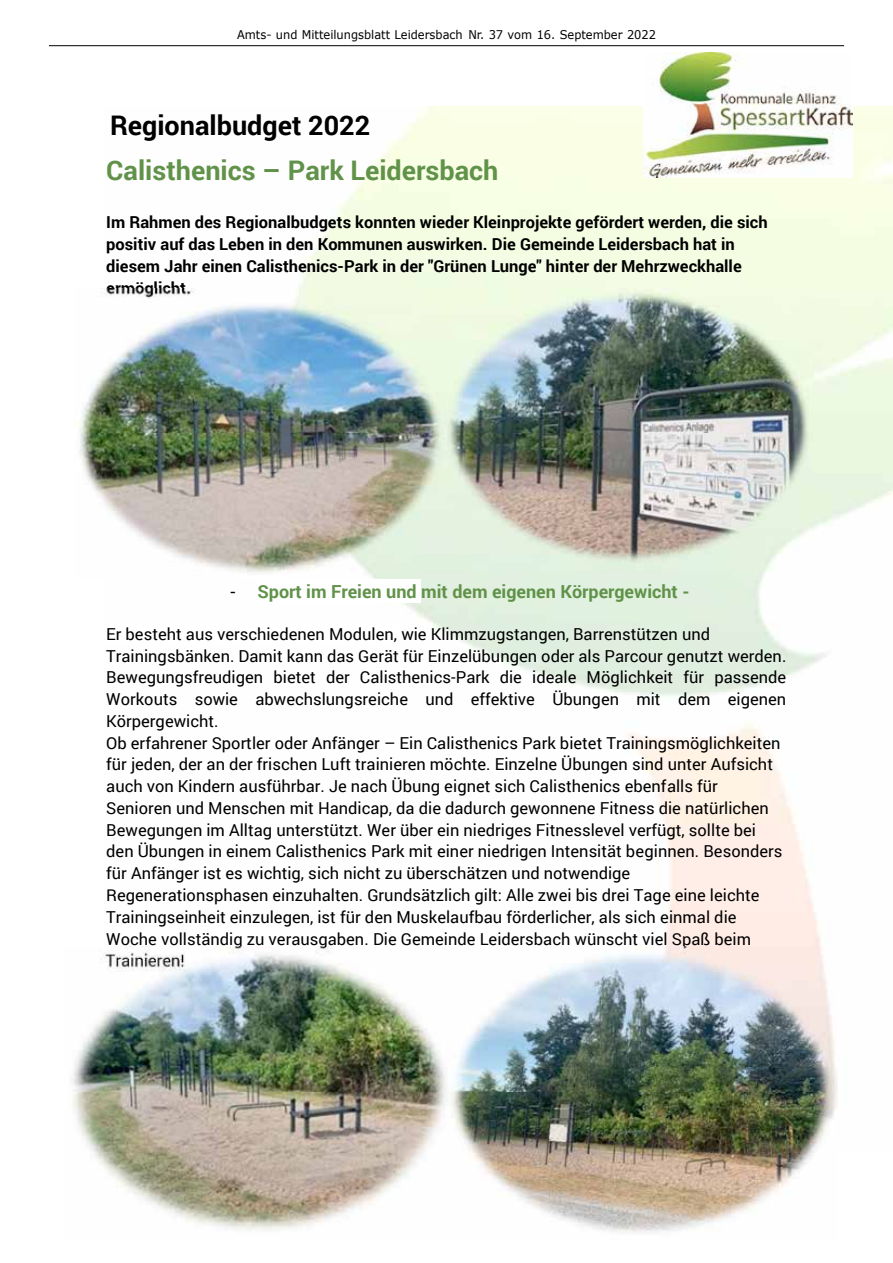
<style>
.page{position:relative;width:893px;height:1263px;background:#fff}
.page>*{position:absolute;margin:0;border:0;box-sizing:border-box;transform-origin:0 0}
.t1{font:700 27px "Roboto";color:#619249}
.t2{font:700 27px "Roboto";color:#000}
.t3{font:700 18px "Roboto";color:#619249}
.t4{font:16.5px/21.8px "Roboto";color:#000}
.t5{font:700 16.5px/21.8px "Roboto";color:#000}
.t6{font:12px "Verdana";color:#000;scale:.95 1}
.s1{font-weight:400;color:#000}
</style>
<div class="page">
<hr style="left:49px;top:45px;width:795px;height:1px;background:#000">
<img style="left:106px;top:107px;width:787px;height:985px">
<div style="left:257px;top:579px;width:164px;height:24px;background:#fff"></div>
<div style="left:106px;top:623px;width:295px;height:21px;background:#fff"></div>
<div style="left:106px;top:927px;width:374px;height:22px;background:#fff"></div>
<img style="left:72px;top:946px;width:765px;height:286px">
<img style="left:79px;top:289px;width:734px;height:288px">
<img style="left:643px;top:52px;width:209px;height:125px">
<p class="t6" style="left:237px;top:27px;width:443px">Amts- und Mitteilungsblatt Leidersbach Nr. 37 vom 16. September 2022</p>
<h1 class="t2" style="left:110px;top:106px;width:262px">Regionalbudget 2022</h1>
<h1 class="t1" style="left:106px;top:151px;width:394px">Calisthenics – Park Leidersbach</h1>
<p class="t5" style="left:106px;top:211px;width:663px">Im Rahmen des Regionalbudgets konnten wieder Kleinprojekte gefördert werden, die sich positiv auf das Leben in den Kommunen auswirken. Die Gemeinde Leidersbach hat in diesem Jahr einen Calisthenics-Park in der "Grünen Lunge" hinter der Mehrzweckhalle ermöglicht.</p>
<p class="t3" style="left:230px;top:579px;width:461px"><span class="s1">-</span> Sport im Freien und mit dem eigenen Körpergewicht -</p>
<p class="t4" style="left:106px;top:623px;width:682px">Er besteht aus verschiedenen Modulen, wie Klimmzugstangen, Barrenstützen und Trainingsbänken. Damit kann das Gerät für Einzelübungen oder als Parcour genutzt werden.<br>Bewegungsfreudigen bietet der Calisthenics-Park die ideale Möglichkeit für passende Workouts sowie abwechslungsreiche und effektive Übungen mit dem eigenen Körpergewicht.<br>Ob erfahrener Sportler oder Anfänger – Ein Calisthenics Park bietet Trainingsmöglichkeiten für jeden, der an der frischen Luft trainieren möchte. Einzelne Übungen sind unter Aufsicht auch von Kindern ausführbar. Je nach Übung eignet sich Calisthenics ebenfalls für Senioren und Menschen mit Handicap, da die dadurch gewonnene Fitness die natürlichen Bewegungen im Alltag unterstützt. Wer über ein niedriges Fitnesslevel verfügt, sollte bei den Übungen in einem Calisthenics Park mit einer niedrigen Intensität beginnen. Besonders für Anfänger ist es wichtig, sich nicht zu überschätzen und notwendige Regenerationsphasen einzuhalten. Grundsätzlich gilt: Alle zwei bis drei Tage eine leichte Trainingseinheit einzulegen, ist für den Muskelaufbau förderlicher, als sich einmal die Woche vollständig zu verausgaben. Die Gemeinde Leidersbach wünscht viel Spaß beim</p>
</div>
